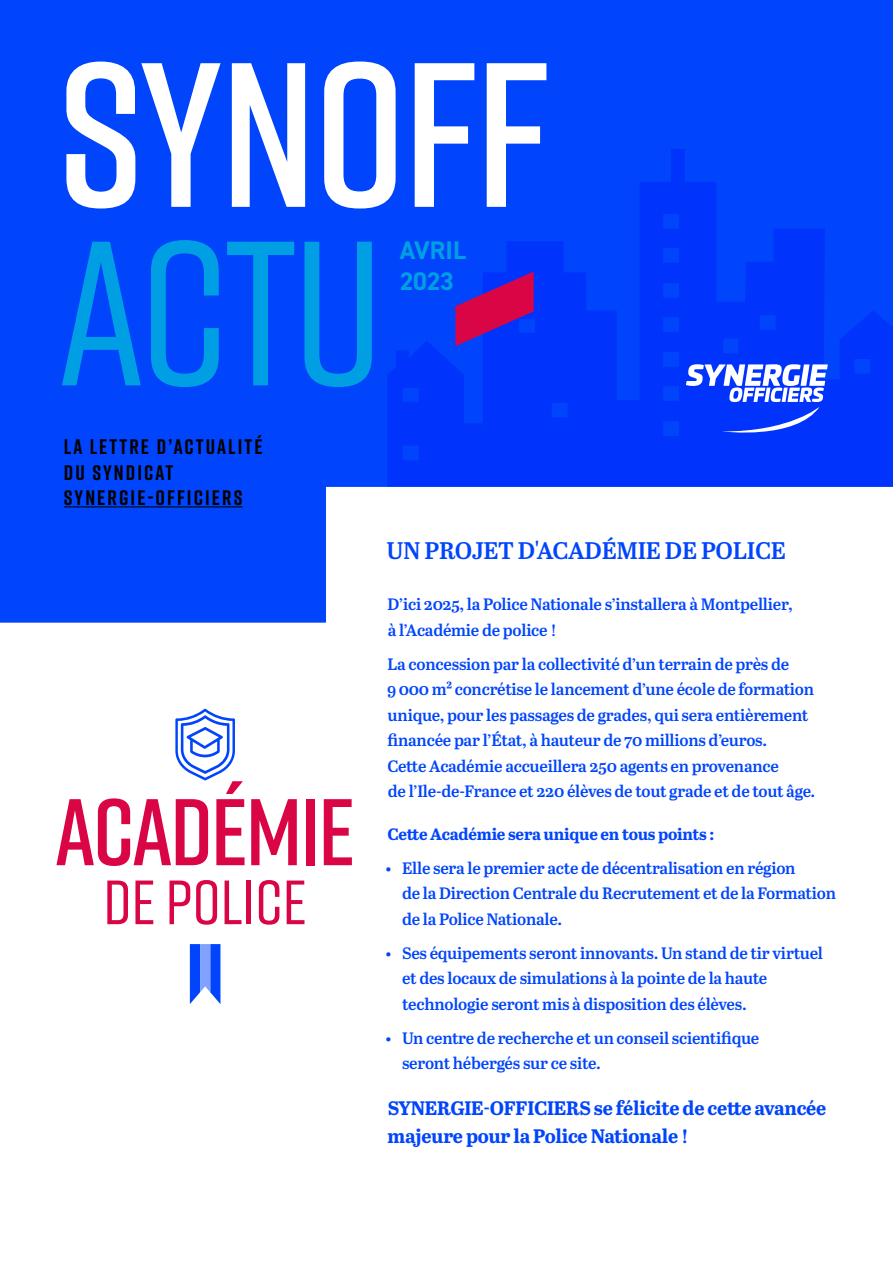
<style>
.page{position:relative;width:893px;height:1263px;background:#fff}
.page>*{position:absolute;margin:0;border:0;box-sizing:border-box;transform-origin:0 0}
.t1{font:600 205.2px "Rift";letter-spacing:-.015em;color:#fff}
.t2{font:500 205.2px "Rift";color:#009fe3}
.t3{font:600 94.35px "Rift";letter-spacing:-.02em;color:#da0545}
.t4{font:500 62.4px "Rift";color:#da0545}
.t5{font:700 25.5px/30.6px "DIN2014";letter-spacing:-.01em;color:#009fe3}
.t6{font:600 24px "Abril Text";letter-spacing:-.015em;color:#0045fc}
.t7{font:700 21px/25.2px "Rift";letter-spacing:.1em;color:#000}
.t8{font:700 19.5px/28.5px "Abril Text";letter-spacing:-.015em;color:#0045fc}
.t9{font:600 16.5px/25.5px "Abril Text";letter-spacing:-.015em;color:#0045fc}
.t10{font:700 16.5px "Abril Text";letter-spacing:-.015em;color:#0045fc}
</style>
<div class="page">
<svg style="left:0;top:0;width:893px;height:623px;fill:#0045fc"></svg>
<svg style="left:387px;top:149px;width:506px;height:337px;fill:#0034fc"></svg>
<hr style="left:64px;top:506px;width:179px;height:1px;background:#000">
<svg style="left:455px;top:271px;width:79px;height:75px"></svg>
<svg style="left:686px;top:364px;width:142px;height:69px"></svg>
<svg style="left:175px;top:709px;width:60px;height:71px"></svg>
<svg style="left:190px;top:944px;width:30px;height:60px"></svg>
<h1 class="t1" style="left:58px;top:-11px;width:494px">SYNOFF</h1>
<h1 class="t2" style="left:58px;top:169px;width:328px">ACTU</h1>
<h3 class="t5" style="left:400px;top:235px;width:68px">AVRIL<br>2023</h3>
<p class="t7" style="left:64px;top:434px;width:200px">LA LETTRE D’ACTUALITÉ<br>DU SYNDICAT<br>SYNERGIE-OFFICIERS</p>
<h2 class="t3" style="left:55px;top:765px;width:302px">ACADéMIE</h2>
<h3 class="t4" style="left:103px;top:858px;width:205px">DE POLICE</h3>
<h3 class="t6" style="left:386px;top:533px;width:401px">UN PROJET D'ACADÉMIE DE POLICE</h3>
<p class="t9" style="left:388px;top:591px;width:407px">D’ici 2025, la Police Nationale s’installera à Montpellier, à l’Académie de police !</p>
<p class="t9" style="left:387px;top:650px;width:430px">La concession par la collectivité d’un terrain de près de<br>9 000 m² concrétise le lancement d’une école de formation unique, pour les passages de grades, qui sera entièrement financée par l’État, à hauteur de 70 millions d’euros.<br>Cette Académie accueillera 250 agents en provenance<br>de l’Ile-de-France et 220 élèves de tout grade et de tout âge.</p>
<p class="t10" style="left:387px;top:822px;width:328px">Cette Académie sera unique en tous points :</p>
<p class="t9" style="left:402px;top:854px;width:436px;text-indent:-17px">• Elle sera le premier acte de décentralisation en région<br>de la Direction Centrale du Recrutement et de la Formation de la Police Nationale.</p>
<p class="t9" style="left:402px;top:939px;width:422px;text-indent:-17px">• Ses équipements seront innovants. Un stand de tir virtuel et des locaux de simulations à la pointe de la haute technologie seront mis à disposition des élèves.</p>
<p class="t9" style="left:402px;top:1024px;width:359px;text-indent:-17px">• Un centre de recherche et un conseil scientifique seront hébergés sur ce site.</p>
<p class="t8" style="left:387px;top:1093px;width:440px">SYNERGIE-OFFICIERS se félicite de cette avancée majeure pour la Police Nationale !</p>
</div>
